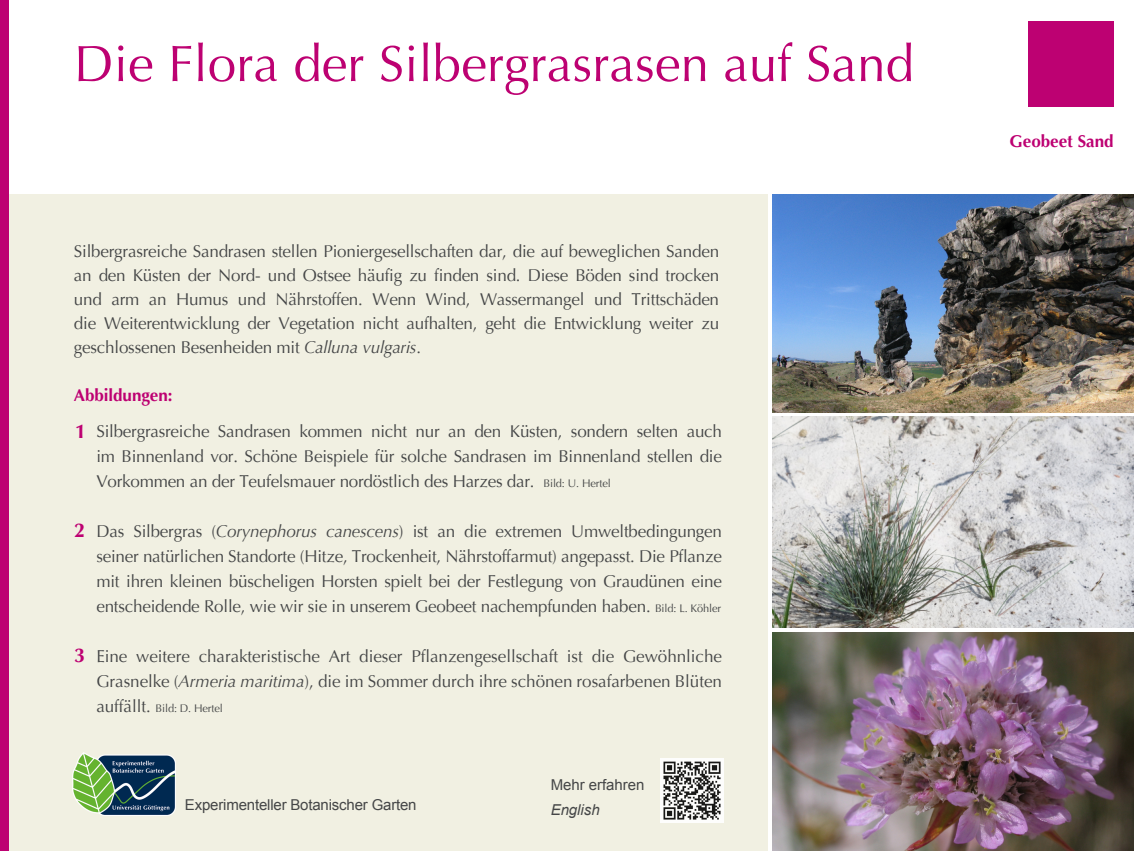
<style>
.page{position:relative;width:1134px;height:851px;background:#fff}
.page>*{position:absolute;margin:0;border:0;box-sizing:border-box;transform-origin:0 0}
.t1{font:51px "Optima";color:#bd0172}
.t2{font:700 20px "Optima";color:#bd0172}
.Einf__Abs{font:17px/25px "Optima";letter-spacing:-.01em;color:#454647;text-align:justify}
.Einf__Abs-2{font:700 17px "Optima";color:#bd0172}
.Einf__Abs-3{font:15px "Arial";letter-spacing:-.01em;color:#454647}
.Einf__Abs-4{font:italic 15px "Arial";color:#454647}
.Einf__Abs-5{font:11px "Optima";letter-spacing:-.01em;color:#454647}
.s1{font-style:italic}
.s2{font-size:11px}
.s3{font-size:17px}
</style>
<div class="page">
<div style="left:0;top:195px;width:767px;height:655px;background:#f1f0e2"></div>
<img style="left:72px;top:752px;width:104px;height:63px">
<img style="left:660px;top:758px;width:64px;height:64px">
<div style="left:0;top:0;width:9px;height:850px;background:#bd0172"></div>
<img style="left:772px;top:195px;width:362px;height:217px">
<img style="left:772px;top:417px;width:362px;height:211px">
<img style="left:772px;top:632px;width:362px;height:218px">
<div style="left:1028px;top:22px;width:85px;height:85px;background:#bd0172"></div>
<p class="t1" style="left:74px;top:34px;width:841px">Die Flora der Silbergrasrasen auf Sand</p>
<p class="Einf__Abs" style="left:74px;top:239px;width:647px;line-height:24px">Silbergrasreiche Sandrasen stellen Pioniergesellschaften dar, die auf beweglichen Sanden an den Küsten der Nord- und Ostsee häufig zu finden sind. Diese Böden sind trocken und arm an Humus und Nährstoffen. Wenn Wind, Wassermangel und Trittschäden die Weiterentwicklung der Vegetation nicht aufhalten, geht die Entwicklung weiter zu geschlossenen Besenheiden mit <span class="s1">Calluna vulgaris</span>.</p>
<p class="Einf__Abs-2" style="left:74px;top:385px;width:100px">Abbildungen:</p>
<p class="t2" style="left:75px;top:419px;width:13px">1</p>
<p class="t2" style="left:74px;top:519px;width:13px">2</p>
<p class="t2" style="left:74px;top:644px;width:13px">3</p>
<p class="Einf__Abs" style="left:96px;top:418px;width:627px">Silbergrasreiche Sandrasen kommen nicht nur an den Küsten, sondern selten auch im Binnenland vor. Schöne Beispiele für solche Sandrasen im Binnenland stellen die Vorkommen an der Teufelsmauer nordöstlich des Harzes dar. <span class="s2">Bild: U. Hertel</span></p>
<p class="Einf__Abs" style="left:96px;top:518px;width:627px">Das Silbergras (<span class="s1">Corynephorus canescens</span>) ist an die extremen Umweltbedingungen seiner natürlichen Standorte (Hitze, Trockenheit, Nährstoffarmut) angepasst. Die Pflanze mit ihren kleinen büscheligen Horsten spielt bei der Festlegung von Graudünen eine entscheidende Rolle, wie wir sie in unserem Geobeet nachempfunden haben. <span class="s2">Bild: L. Köhler</span></p>
<p class="Einf__Abs" style="left:96px;top:643px;width:627px">Eine weitere charakteristische Art dieser Pflanzengesellschaft ist die Gewöhnliche<br>Grasnelke (<span class="s1">Armeria maritima</span>), die im Sommer durch ihre schönen rosafarbenen Blüten</p>
<p class="Einf__Abs-5" style="left:96px;top:701px;width:128px"><span class="s3">auffällt.</span> Bild: D. Hertel</p>
<p class="Einf__Abs-3" style="left:551px;top:774px;width:95px">Mehr erfahren</p>
<p class="Einf__Abs-3" style="left:185px;top:795px;width:233px">Experimenteller Botanischer Garten</p>
<p class="Einf__Abs-4" style="left:551px;top:799px;width:51px">English</p>
<p class="Einf__Abs-2" style="left:1010px;top:132px;width:105px">Geobeet Sand</p>
</div>
